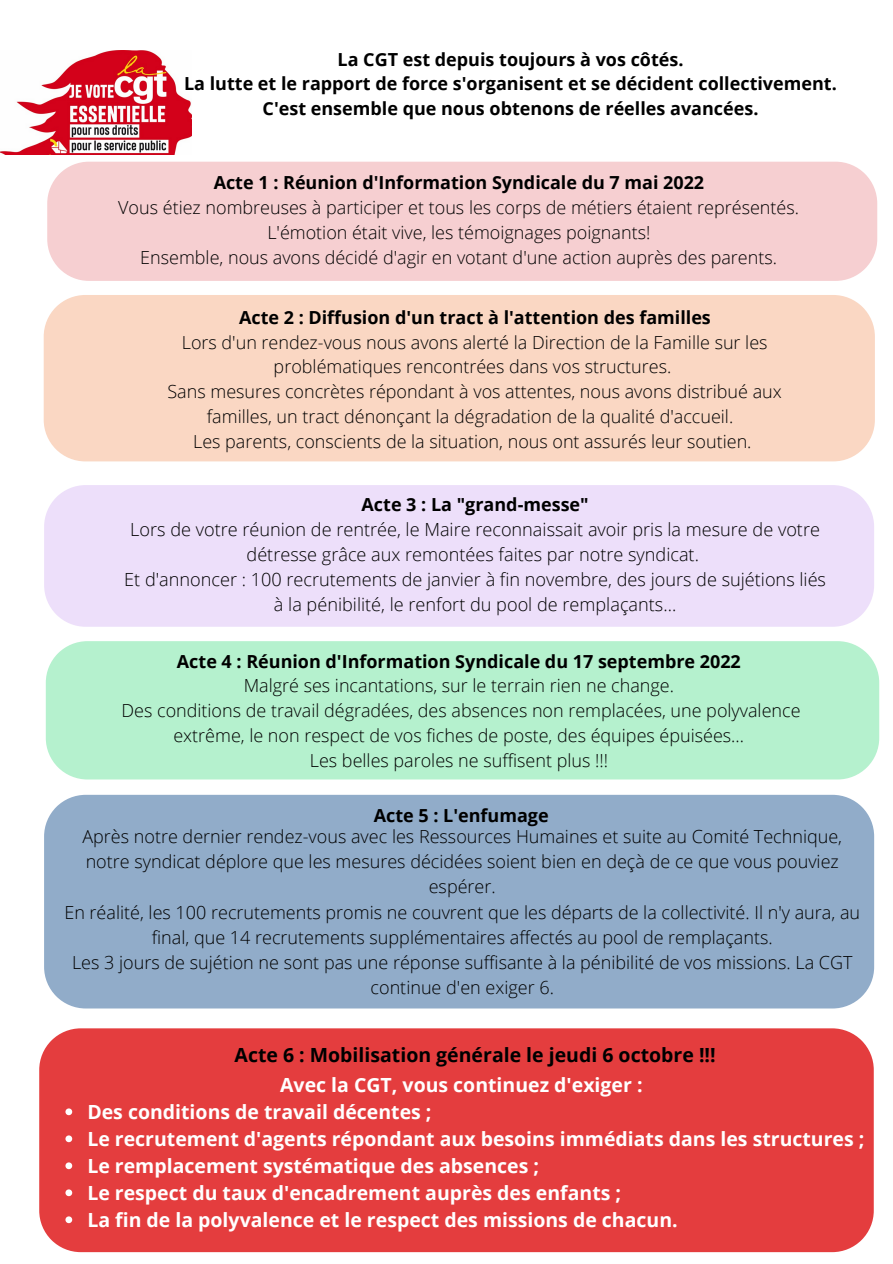
<style>
.page{position:relative;width:893px;height:1264px;background:#fff}
.page>*{position:absolute;margin:0;border:0;box-sizing:border-box;transform-origin:0 0}
.t1{font:700 19.5px/27px "Open Sans";color:#fff}
.t2{font:700 19.5px "Open Sans";color:#000}
.t3{font:300 18.15px/24.9px "Open Sans";color:#000;text-align:center}
.t4{font:300 18px/24.8px "Open Sans";color:#000;text-align:center}
.t5{font:700 18px/24.8px "Open Sans";color:#000;text-align:center}
</style>
<div class="page">
<div style="left:44px;top:485px;width:830px;height:141px;background:#eddffa"></div>
<div style="left:44px;top:295px;width:830px;height:166px;background:#fad7c3"></div>
<div style="left:47px;top:162px;width:830px;height:119px;background:#f6cfd1"></div>
<div style="left:46px;top:641px;width:833px;height:138px;background:#b5f1ce"></div>
<div style="left:39px;top:1028px;width:834px;height:224px;background:#e43d3e"></div>
<div style="left:44px;top:794px;width:830px;height:214px;background:#91acc9"></div>
<img style="left:0;top:51px;width:191px;height:103px">
<svg style="left:65px;top:1108px;width:7px;height:7px"></svg>
<svg style="left:65px;top:1135px;width:7px;height:7px"></svg>
<svg style="left:65px;top:1162px;width:7px;height:7px"></svg>
<svg style="left:65px;top:1189px;width:7px;height:7px"></svg>
<svg style="left:65px;top:1216px;width:7px;height:7px"></svg>
<p class="t5" style="left:184px;top:46px;width:654px">La CGT est depuis toujours à vos côtés.<br>La lutte et le rapport de force s'organisent et se décident collectivement.<br>C'est ensemble que nous obtenons de réelles avancées.</p>
<p class="t5" style="left:214px;top:170px;width:492px">Acte 1 : Réunion d'Information Syndicale du 7 mai 2022</p>
<p class="t4" style="left:118px;top:195px;width:682px">Vous étiez nombreuses à participer et tous les corps de métiers étaient représentés.<br>L'émotion était vive, les témoignages poignants!<br>Ensemble, nous avons décidé d'agir en votant d'une action auprès des parents.</p>
<p class="t5" style="left:239px;top:304px;width:473px">Acte 2 : Diffusion d'un tract à l'attention des familles</p>
<p class="t4" style="left:167px;top:329px;width:615px">Lors d'un rendez-vous nous avons alerté la Direction de la Famille sur les problématiques rencontrées dans vos structures.<br>Sans mesures concrètes répondant à vos attentes, nous avons distribué aux familles, un tract dénonçant la dégradation de la qualité d'accueil.<br>Les parents, conscients de la situation, nous ont assurés leur soutien.</p>
<p class="t5" style="left:361px;top:492px;width:229px">Acte 3 : La "grand-messe"</p>
<p class="t3" style="left:124px;top:517px;width:703px">Lors de votre réunion de rentrée, le Maire reconnaissait avoir pris la mesure de votre détresse grâce aux remontées faites par notre syndicat.<br>Et d'annoncer : 100 recrutements de janvier à fin novembre, des jours de sujétions liés à la pénibilité, le renfort du pool de remplaçants...</p>
<p class="t5" style="left:177px;top:648px;width:565px">Acte 4 : Réunion d'Information Syndicale du 17 septembre 2022</p>
<p class="t4" style="left:121px;top:673px;width:680px">Malgré ses incantations, sur le terrain rien ne change.<br>Des conditions de travail dégradées, des absences non remplacées, une polyvalence extrême, le non respect de vos fiches de poste, des équipes épuisées...<br>Les belles paroles ne suffisent plus !!!</p>
<p class="t5" style="left:374px;top:802px;width:176px">Acte 5 : L'enfumage</p>
<p class="t4" style="left:64px;top:823px;width:797px;line-height:25.2px">Après notre dernier rendez-vous avec les Ressources Humaines et suite au Comité Technique, notre syndicat déplore que les mesures décidées soient bien en deçà de ce que vous pouviez espérer.<br>En réalité, les 100 recrutements promis ne couvrent que les départs de la collectivité. Il n'y aura, au final, que 14 recrutements supplémentaires affectés au pool de remplaçants.<br>Les 3 jours de sujétion ne sont pas une réponse suffisante à la pénibilité de vos missions. La CGT continue d'en exiger 6.</p>
<p class="t2" style="left:234px;top:1040px;width:482px">Acte 6 : Mobilisation générale le jeudi 6 octobre !!!</p>
<p class="t1" style="left:280px;top:1070px;width:364px">Avec la CGT, vous continuez d'exiger :</p>
<p class="t1" style="left:87px;top:1097px;width:778px">Des conditions de travail décentes ;<br>Le recrutement d'agents répondant aux besoins immédiats dans les structures ; Le remplacement systématique des absences ;<br>Le respect du taux d'encadrement auprès des enfants ;<br>La fin de la polyvalence et le respect des missions de chacun.</p>
</div>
